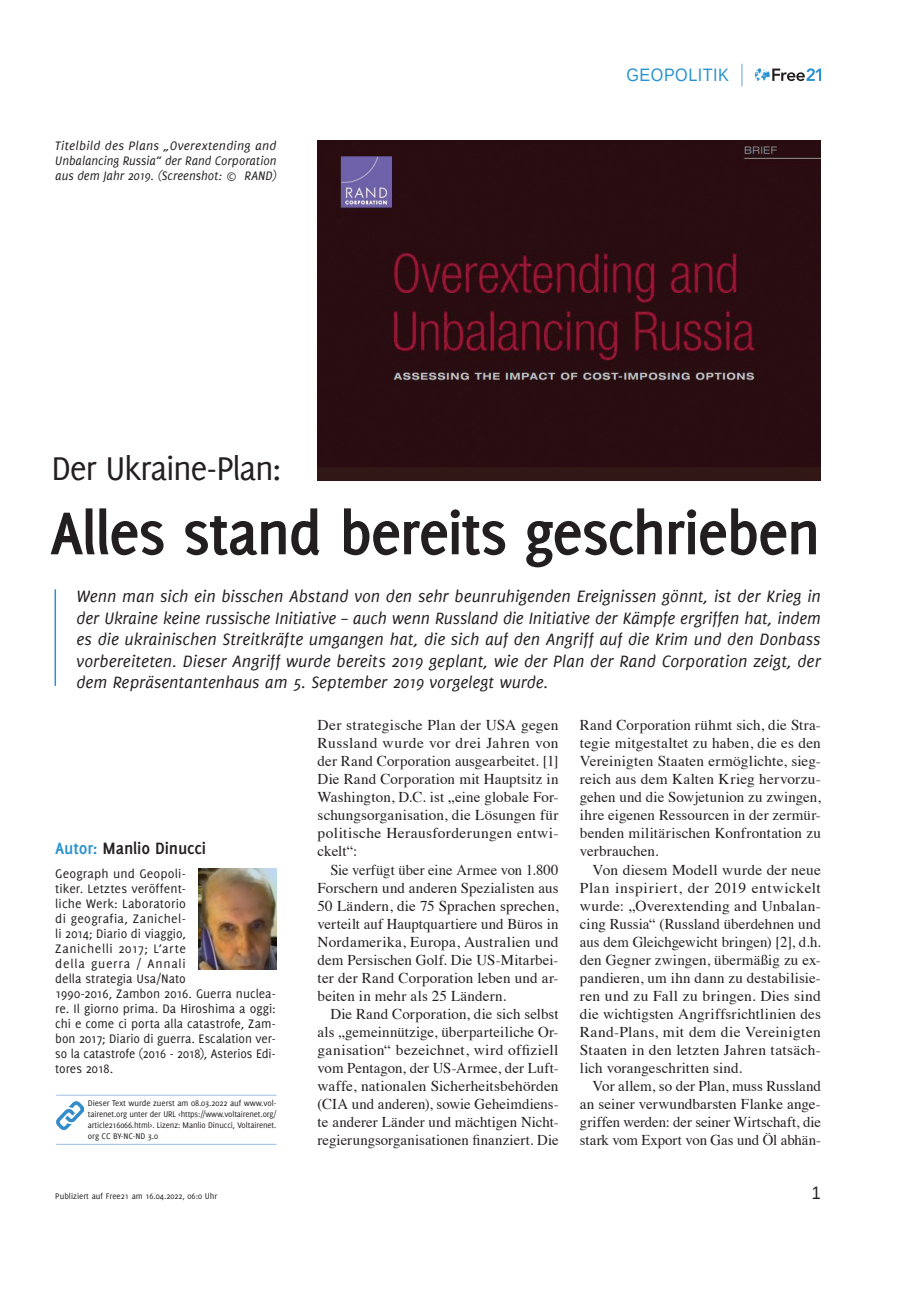
<style>
.page{position:relative;width:906px;height:1289px;background:#fff}
.page>*{position:absolute;margin:0;border:0;box-sizing:border-box;transform-origin:0 0}
.t1{font:700 66px "Delicious";letter-spacing:-.03em;color:#231f20}
.t2{font:36px "Delicious";letter-spacing:-.04em;color:#231f20}
.t3{font:italic 18px/21.6px "Delicious";color:#231f20;text-align:justify}
.t4{font:700 18px "Delicious";letter-spacing:-.01em;color:#231f20}
.t5{font:18px "Liberation Sans";letter-spacing:.03em;color:#2a92d0;scale:.9 1}
.t6{font:18px "Liberation Sans";color:#231f20;scale:.9 1}
.t7{font:15px/18px "Times";letter-spacing:.01em;color:#231f20;text-align:justify}
.t8{font:13.5px/15px "Delicious";letter-spacing:.005em;color:#231f20}
.t9{font:italic 13.5px/15px "Delicious";color:#231f20;text-align:justify}
.t10{font:9px/10.8px "Delicious";letter-spacing:-.015em;color:#231f20;text-align:justify}
.s1{color:#2a92d0}
</style>
<div class="page">
<svg style="left:755px;top:68px;width:66px;height:13px"></svg>
<svg style="left:741px;top:64px;width:1px;height:22px"></svg>
<div style="left:317px;top:140px;width:504px;height:340px;background:#311716"></div>
<img style="left:317px;top:140px;width:504px;height:326px">
<img style="left:199px;top:868px;width:77px;height:101px">
<hr style="left:56px;top:1094px;width:220px;height:1px;background:#9abfe5">
<hr style="left:56px;top:1143px;width:220px;height:1px;background:#9abfe5">
<img style="left:56px;top:1101px;width:28px;height:27px">
<hr style="left:55px;top:589px;width:1px;height:97px;background:#2a92d0">
<p class="t9" style="left:55px;top:138px;width:223px">Titelbild des Plans „Overextending and Unbalancing Russia“ der Rand Corporation aus dem Jahr 2019. (Screenshot: © RAND)</p>
<h2 class="t2" style="left:51px;top:448px;width:231px">Der Ukraine-Plan:</h2>
<p class="t5" style="left:626px;top:63px;width:115px">GEOPOLITIK</p>
<h1 class="t1" style="left:50px;top:495px;width:772px">Alles stand bereits geschrieben</h1>
<p class="t3" style="left:77px;top:585px;width:746px">Wenn man sich ein bisschen Abstand von den sehr beunruhigenden Ereignissen gönnt, ist der Krieg in der Ukraine keine russische Initiative – auch wenn Russland die Initiative der Kämpfe ergriffen hat, indem es die ukrainischen Streitkräfte umgangen hat, die sich auf den Angriff auf die Krim und den Donbass vorbereiteten. Dieser Angriff wurde bereits 2019 geplant, wie der Plan der Rand Corporation zeigt, der dem Repräsentantenhaus am 5. September 2019 vorgelegt wurde.</p>
<p class="t4" style="left:55px;top:837px;width:152px"><span class="s1">Autor:</span> Manlio Dinucci</p>
<p class="t8" style="left:55px;top:865px;width:222px">Geograph und Geopoli-<br>tiker. Letztes veröffent-<br>liche Werk: Laboratorio<br>di geografia, Zanichel-<br>li 2014; Diario di viaggio,<br>Zanichelli 2017; L’arte<br>della guerra / Annali<br>della strategia Usa/Nato<br>1990-2016, Zambon 2016. Guerra nuclea&shy;re. Il giorno prima. Da Hiroshima a oggi: chi e come ci porta alla catastrofe, Zam&shy;bon 2017; Diario di guerra. Escalation ver&shy;so la catastrofe (2016 - 2018), Asterios Edi&shy;tores 2018.</p>
<p class="t10" style="left:88px;top:1097px;width:190px">Dieser Text wurde zuerst am 08.03.2022 auf www.vol&shy;tairenet.org unter der URL &lt;https://www.voltairenet.org/ article216066.html&gt;. Lizenz: Manlio Dinucci, Voltairenet. org CC BY-NC-ND 3.0</p>
<p class="t7" style="left:317px;top:715px;width:242px">Der strategische Plan der USA gegen Russland wurde vor drei Jahren von der Rand Corporation ausgearbeitet. [1] Die Rand Corporation mit Hauptsitz in Washington, D.C. ist „eine globale For&shy;schungsorganisation, die Lösungen für politische Herausforderungen entwi&shy;ckelt“:</p>
<p class="t7" style="left:317px;top:859px;width:242px;text-indent:13px">Sie verfügt über eine Armee von 1.800<br>Forschern und anderen Spezialisten aus 50 Ländern, die 75 Sprachen sprechen, verteilt auf Hauptquartiere und Büros in Nordamerika, Europa, Australien und dem Persischen Golf. Die US-Mitarbei&shy;ter der Rand Corporation leben und ar&shy;beiten in mehr als 25 Ländern.</p>
<p class="t7" style="left:317px;top:1003px;width:242px;text-indent:13px">Die Rand Corporation, die sich selbst als „gemeinnützige, überparteiliche Or&shy;ganisation“ bezeichnet, wird offiziell vom Pentagon, der US-Armee, der Luft&shy;waffe, nationalen Sicherheitsbehörden (CIA und anderen), sowie Geheimdiens&shy;te anderer Länder und mächtigen Nicht&shy;regierungsorganisationen finanziert. Die</p>
<p class="t7" style="left:580px;top:715px;width:242px">Rand Corporation rühmt sich, die Stra&shy;tegie mitgestaltet zu haben, die es den Vereinigten Staaten ermöglichte, sieg&shy;reich aus dem Kalten Krieg hervorzu&shy;gehen und die Sowjetunion zu zwingen, ihre eigenen Ressourcen in der zermür&shy;benden militärischen Konfrontation zu verbrauchen.</p>
<p class="t7" style="left:580px;top:859px;width:242px;text-indent:13px">Von diesem Modell wurde der neue Plan inspiriert, der 2019 entwickelt wurde: „Overextending and Unbalan&shy;cing Russia“ (Russland überdehnen und aus dem Gleichgewicht bringen) [2], d.h. den Gegner zwingen, übermäßig zu ex&shy;pandieren, um ihn dann zu destabilisie&shy;ren und zu Fall zu bringen. Dies sind die wichtigsten Angriffsrichtlinien des Rand-Plans, mit dem die Vereinigten Staaten in den letzten Jahren tatsäch&shy;lich vorangeschritten sind.</p>
<p class="t7" style="left:580px;top:1075px;width:242px;text-indent:13px">Vor allem, so der Plan, muss Russland an seiner verwundbarsten Flanke ange&shy;griffen werden: der seiner Wirtschaft, die stark vom Export von Gas und Öl abhän-</p>
<p class="t10" style="left:55px;top:1190px;width:163px">Publiziert auf Free21 am 16.04.2022, 06:0 Uhr</p>
<p class="t6" style="left:812px;top:1181px;width:12px">1</p>
</div>
